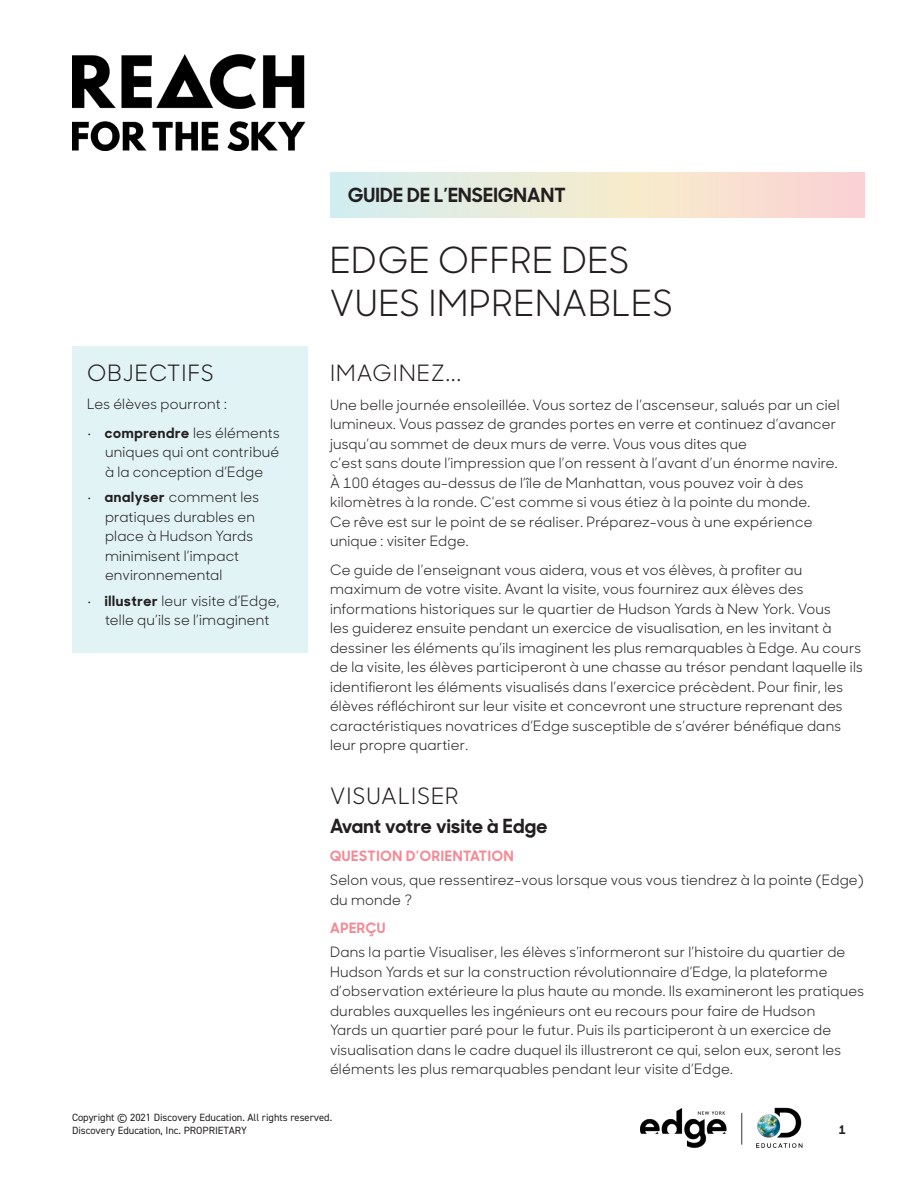
<style>
.page{position:relative;width:918px;height:1188px;background:#fff}
.page>*{position:absolute;margin:0;border:0;box-sizing:border-box;transform-origin:0 0}
.t1{font:36px/43.2px "Sharp Sans Display No 1";letter-spacing:.015em;color:#231f20}
.Subhead_1{font:22.5px "Sharp Sans Display No 1";letter-spacing:.05em;color:#231f20}
.Subhead_2{font:700 19.5px "Sharp Sans Display No 1";letter-spacing:.015em;color:#231f20}
.Body{font:14.25px/19.5px "Sharp Sans Display No 1";letter-spacing:.015em;color:#231f20}
.Subhead_3{font:700 14.25px "Sharp Sans Display No 1";letter-spacing:.05em;color:#f48995}
.t2{font:700 12px "Sharp Sans Display No 1";color:#231f20}
.t3{font:10.5px/12.6px "DIN2014";color:#231f20}
.s1{font-weight:700}
</style>
<div class="page">
<img style="left:72px;top:54px;width:234px;height:97px">
<img style="left:640px;top:1107px;width:162px;height:40px">
<div style="left:330px;top:172px;width:534px;height:46px;background:linear-gradient(to right,#d9f4e8,#ffd9c9)"></div>
<div style="left:72px;top:346px;width:236px;height:306px;background:#e1f3f5"></div>
<p class="Subhead_2" style="left:348px;top:179px;width:219px">GUIDE DE L’ENSEIGNANT</p>
<p class="Subhead_1" style="left:87px;top:355px;width:128px">OBJECTIFS</p>
<p class="Body" style="left:87px;top:393px;width:141px">Les élèves pourront :</p>
<p class="Body" style="left:105px;top:422px;width:176px;text-align:justify;text-indent:-18px">• <span class="s1">comprendre</span> les éléments uniques qui ont contribué à la conception d’Edge</p>
<p class="Body" style="left:105px;top:486px;width:156px;text-indent:-18px">• <span class="s1">analyser</span> comment les pratiques durables en place à Hudson Yards minimisent l’impact environnemental</p>
<p class="Body" style="left:87px;top:590px;width:194px;text-align:center">• <span class="s1">illustrer</span> leur visite d’Edge, telle qu’ils se l’imaginent</p>
<p class="t1" style="left:330px;top:235px;width:345px">EDGE OFFRE DES<br>VUES IMPRENABLES</p>
<p class="Subhead_1" style="left:330px;top:355px;width:132px">IMAGINEZ...</p>
<p class="Body" style="left:330px;top:394px;width:511px">Une belle journée ensoleillée. Vous sortez de l’ascenseur, salués par un ciel lumineux. Vous passez de grandes portes en verre et continuez d’avancer jusqu’au sommet de deux murs de verre. Vous vous dites que<br>c’est sans doute l’impression que l’on ressent à l’avant d’un énorme navire.<br>À 100 étages au-dessus de l’île de Manhattan, vous pouvez voir à des kilomètres à la ronde. C’est comme si vous étiez à la pointe du monde.<br>Ce rêve est sur le point de se réaliser. Préparez-vous à une expérience unique : visiter Edge.</p>
<p class="Body" style="left:330px;top:559px;width:534px">Ce guide de l’enseignant vous aidera, vous et vos élèves, à profiter au maximum de votre visite. Avant la visite, vous fournirez aux élèves des informations historiques sur le quartier de Hudson Yards à New York. Vous<br>les guiderez ensuite pendant un exercice de visualisation, en les invitant à dessiner les éléments qu’ils imaginent les plus remarquables à Edge. Au cours de la visite, les élèves participeront à une chasse au trésor pendant laquelle ils identifieront les éléments visualisés dans l’exercice précèdent. Pour finir, les élèves réfléchiront sur leur visite et concevront une structure reprenant des caractéristiques novatrices d’Edge susceptible de s’avérer bénéfique dans leur propre quartier.</p>
<p class="Subhead_1" style="left:330px;top:778px;width:130px">VISUALISER</p>
<p class="Subhead_2" style="left:330px;top:810px;width:219px">Avant votre visite à Edge</p>
<p class="Subhead_3" style="left:330px;top:844px;width:185px">QUESTION D’ORIENTATION</p>
<p class="Body" style="left:330px;top:869px;width:535px">Selon vous, que ressentirez-vous lorsque vous vous tiendrez à la pointe (Edge) du monde ?</p>
<p class="Subhead_3" style="left:330px;top:916px;width:57px">APERÇU</p>
<p class="Body" style="left:330px;top:941px;width:536px">Dans la partie Visualiser, les élèves s’informeront sur l’histoire du quartier de Hudson Yards et sur la construction révolutionnaire d’Edge, la plateforme d’observation extérieure la plus haute au monde. Ils examineront les pratiques durables auxquelles les ingénieurs ont eu recours pour faire de Hudson<br>Yards un quartier paré pour le futur. Puis ils participeront à un exercice de visualisation dans le cadre duquel ils illustreront ce qui, selon eux, seront les éléments les plus remarquables pendant leur visite d’Edge.</p>
<p class="t3" style="left:72px;top:1111px;width:262px">Copyright © 2021 Discovery Education. All rights reserved.<br>Discovery Education, Inc. PROPRIETARY</p>
<p class="t2" style="left:839px;top:1120px;width:9px">1</p>
</div>
